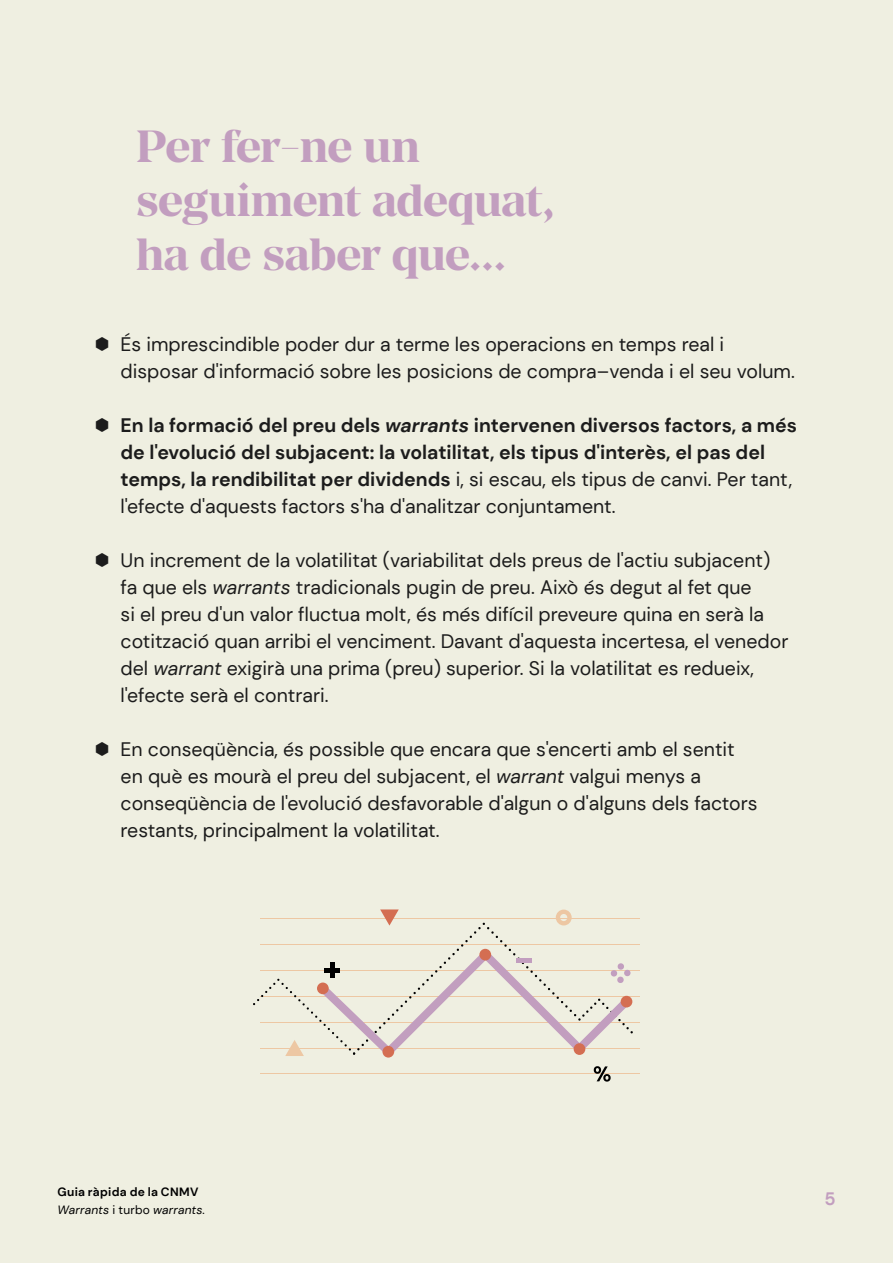
<style>
.page{position:relative;width:893px;height:1263px;background:#efefe1}
.page>*{position:absolute;margin:0;border:0;box-sizing:border-box;transform-origin:0 0}
.t1{font:700 45px/54px "Manier";letter-spacing:-.015em;color:#c29ebf}
.t2{font:19.5px/27px "DM Sans";color:#1c1c1c}
.t3{font:700 19.5px/27px "DM Sans";color:#1c1c1c}
.t4{font:700 18px "DM Sans";color:#c29ebf}
.t5{font:700 12px/17.7px "DM Sans";letter-spacing:.025em;color:#000}
.s1{font-style:italic}
.s2{font-weight:400}
.s3{font-weight:400;font-style:italic}
</style>
<div class="page">
<hr style="left:260px;top:1073px;width:380px;height:1px;background:#edc7a3">
<hr style="left:260px;top:1048px;width:380px;height:1px;background:#edc7a3">
<hr style="left:260px;top:1022px;width:380px;height:1px;background:#edc7a3">
<hr style="left:260px;top:996px;width:380px;height:1px;background:#edc7a3">
<hr style="left:260px;top:970px;width:380px;height:1px;background:#edc7a3">
<hr style="left:260px;top:944px;width:380px;height:1px;background:#edc7a3">
<hr style="left:260px;top:918px;width:380px;height:1px;background:#edc7a3">
<svg style="left:594px;top:1066px;width:17px;height:15px"></svg>
<svg style="left:253px;top:909px;width:380px;height:148px;background:#e9e5d9"></svg>
<div style="left:621px;top:996px;width:11px;height:11px;background:#d46e52;border-radius:50%"></div>
<div style="left:574px;top:1043px;width:11px;height:12px;background:#d46e52;border-radius:50%"></div>
<div style="left:382px;top:1046px;width:12px;height:11px;background:#d46e52;border-radius:50%"></div>
<div style="left:317px;top:982px;width:12px;height:12px;background:#d46e52;border-radius:50%"></div>
<div style="left:479px;top:949px;width:12px;height:11px;background:#d46e52;border-radius:50%"></div>
<svg style="left:96px;top:337px;width:12px;height:14px"></svg>
<svg style="left:96px;top:418px;width:12px;height:14px"></svg>
<svg style="left:96px;top:553px;width:12px;height:14px"></svg>
<svg style="left:96px;top:742px;width:12px;height:14px"></svg>
<h1 class="t1" style="left:136px;top:120px;width:420px">Per fer-ne un seguiment adequat, ha de saber que...</h1>
<p class="t2" style="left:121px;top:331px;width:676px">És imprescindible poder dur a terme les operacions en temps real i disposar d'informació sobre les posicions de compra–venda i el seu volum.</p>
<p class="t3" style="left:121px;top:412px;width:678px">En la formació del preu dels <span class="s1">warrants</span> intervenen diversos factors, a més de l'evolució del subjacent: la volatilitat, els tipus d'interès, el pas del temps, la rendibilitat per dividends <span class="s2">i, si escau, els tipus de canvi. Per tant, l'efecte d'aquests factors s'ha d'analitzar conjuntament.</span></p>
<p class="t2" style="left:121px;top:547px;width:669px">Un increment de la volatilitat (variabilitat dels preus de l'actiu subjacent) fa que els <span class="s1">warrants</span> tradicionals pugin de preu. Això és degut al fet que<br>si el preu d'un valor fluctua molt, és més difícil preveure quina en serà la cotització quan arribi el venciment. Davant d'aquesta incertesa, el venedor del <span class="s1">warrant</span> exigirà una prima (preu) superior. Si la volatilitat es redueix, l'efecte serà el contrari.</p>
<p class="t2" style="left:121px;top:736px;width:638px">En conseqüència, és possible que encara que s'encerti amb el sentit en què es mourà el preu del subjacent, el <span class="s1">warrant</span> valgui menys a conseqüència de l'evolució desfavorable d'algun o d'alguns dels factors restants, principalment la volatilitat.</p>
<p class="t5" style="left:57px;top:1183px;width:149px">Guia ràpida de la CNMV<br><span class="s3">Warrants</span> <span class="s2">i turbo</span> <span class="s3">warrants.</span></p>
<p class="t4" style="left:824px;top:1188px;width:13px">5</p>
</div>
